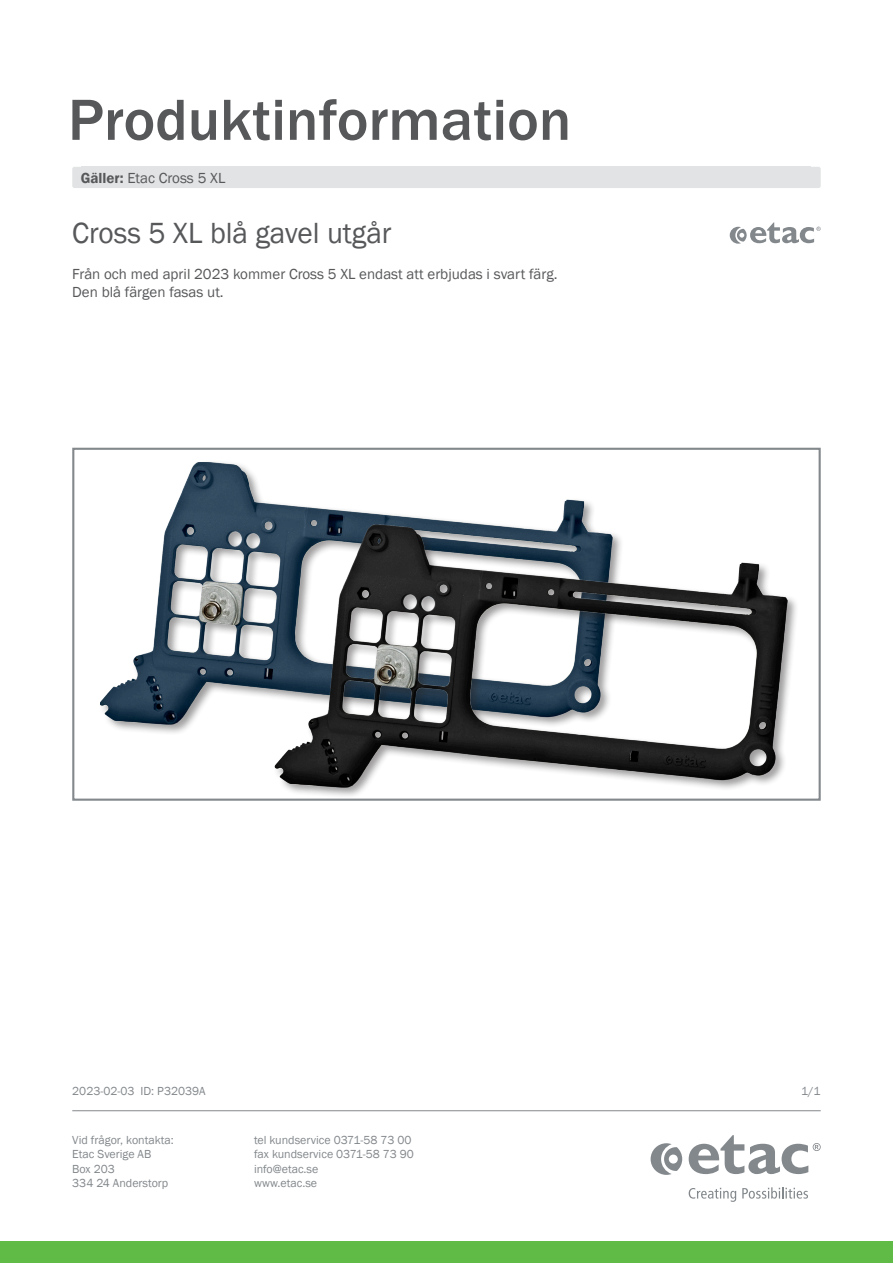
<style>
.page{position:relative;width:893px;height:1263px;background:#fff}
.page>*{position:absolute;margin:0;border:0;box-sizing:border-box;transform-origin:0 0}
._3__Header_-_Intro{font:500 60px "Franklin Gothic";color:#57585a}
.Sender{font:30px "Franklin Gothic";color:#57585a}
.Sender-2{font:15px "Franklin Gothic";color:#57585a}
._4__Body_-_basic_bod{font:15px "Franklin Gothic";color:#57585a}
.t1{font:12px/14.2px "Franklin Gothic";color:#83888c}
.s1{font-weight:600}
</style>
<div class="page">
<svg style="left:730px;top:222px;width:91px;height:22px"></svg>
<svg style="left:689px;top:1135px;width:132px;height:39px"></svg>
<svg style="left:651px;top:1143px;width:31px;height:32px"></svg>
<svg style="left:689px;top:1188px;width:47px;height:14px"></svg>
<svg style="left:742px;top:1187px;width:66px;height:11px"></svg>
<div style="left:98px;top:460px;width:526px;height:276px;background:#231f20;opacity:.45"></div>
<img style="left:101px;top:463px;width:511px;height:261px">
<div style="left:274px;top:522px;width:525px;height:276px;background:#231f20;opacity:.45"></div>
<img style="left:275px;top:524px;width:513px;height:263px">
<div style="left:72px;top:448px;width:749px;height:353px;border:2px solid #83888c"></div>
<hr style="left:72px;top:1110px;width:749px;height:1px;background:#83888c">
<div style="left:0;top:1242px;width:893px;height:21px;background:#60bb46"></div>
<div style="left:72px;top:167px;width:749px;height:21px;background:#e1e3e4;border-radius:2px"></div>
<p class="_3__Header_-_Intro" style="left:68px;top:83px;width:505px">Produktinformation</p>
<p class="_4__Body_-_basic_bod" style="left:81px;top:168px;width:146px"><span class="s1">Gäller:</span> Etac Cross 5 XL</p>
<p class="Sender" style="left:72px;top:215px;width:321px">Cross 5 XL blå gavel utgår</p>
<p class="Sender-2" style="left:72px;top:265px;width:487px">Från och med april 2023 kommer Cross 5 XL endast att erbjudas i svart färg.</p>
<p class="Sender-2" style="left:72px;top:283px;width:153px">Den blå färgen fasas ut.</p>
<p class="t1" style="left:72px;top:1084px;width:135px">2023-02-03 ID: P32039A</p>
<p class="t1" style="left:801px;top:1084px;width:21px">1/1</p>
<p class="t1" style="left:72px;top:1133px;width:103px">Vid frågor, kontakta:<br>Etac Sverige AB<br>Box 203<br>334 24 Anderstorp</p>
<p class="t1" style="left:254px;top:1133px;width:161px">tel kundservice 0371-58 73 00 fax kundservice 0371-58 73 90 info@etac.se<br>www.etac.se</p>
</div>
